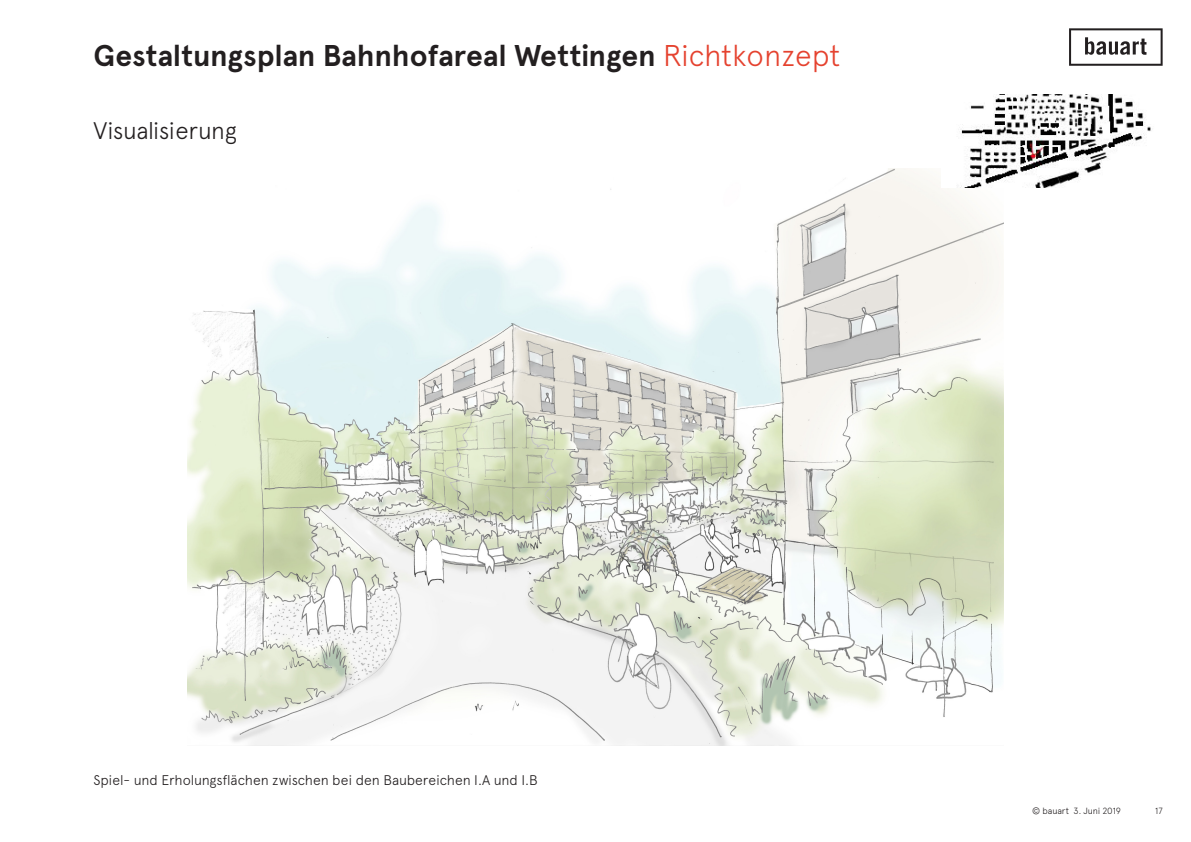
<style>
.page{position:relative;width:1191px;height:842px;background:#fff}
.page>*{position:absolute;margin:0;border:0;box-sizing:border-box;transform-origin:0 0}
.t1{font:700 30px "Apercu";color:#231f20}
.t2{font:300 24px "Apercu";letter-spacing:-.02em;color:#231f20}
.t3{font:300 14px "Apercu";letter-spacing:-.01em;color:#231f20}
.t4{font:300 9px "Apercu";letter-spacing:-.015em;color:#231f20}
.s1{font-weight:300;color:#e5422f}
</style>
<div class="page">
<svg style="left:1069px;top:28px;width:93px;height:38px"></svg>
<img style="left:187px;top:169px;width:816px;height:577px">
<img style="left:941px;top:95px;width:210px;height:92px">
<h1 class="t1" style="left:94px;top:37px;width:748px">Gestaltungsplan Bahnhofareal Wettingen <span class="s1">Richtkonzept</span></h1>
<p class="t2" style="left:94px;top:116px;width:144px">Visualisierung</p>
<p class="t3" style="left:94px;top:771px;width:446px">Spiel- und Erholungsflächen zwischen bei den Baubereichen I.A und I.B</p>
<p class="t4" style="left:1032px;top:805px;width:90px">© bauart 3. Juni 2019</p>
<p class="t4" style="left:1155px;top:805px;width:9px">17</p>
</div>
